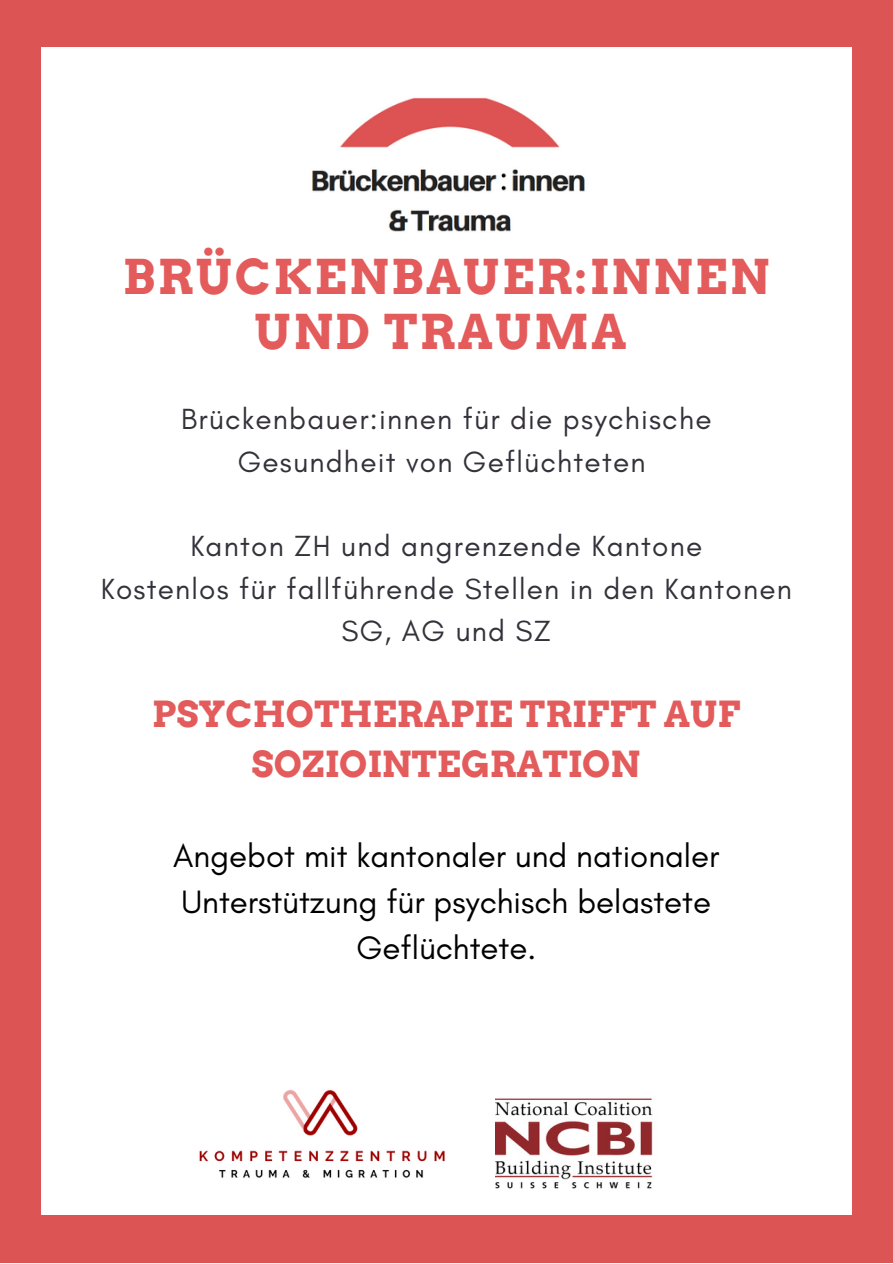
<style>
.page{position:relative;width:893px;height:1264px;background:#fff}
.page>*{position:absolute;margin:0;border:0;box-sizing:border-box;transform-origin:0 0}
.t1{font:700 48px/55.1px "Arvo";letter-spacing:.05em;color:#e35b5b;text-align:center}
.t2{font:700 36px/49.5px "Arvo";color:#e35b5b;text-align:center}
.t3{font:33px/46px "Glacial Indifference";color:#000;text-align:center}
.t4{font:29.7px/42.3px "Glacial Indifference";letter-spacing:.04em;color:#34313a;text-align:center}
</style>
<div class="page">
<div style="left:0;top:0;width:892px;height:1262px;background:#dd5454"></div>
<div style="left:41px;top:47px;width:810px;height:1167px;background:#fff"></div>
<img style="left:495px;top:1098px;width:158px;height:91px">
<img style="left:199px;top:1089px;width:246px;height:89px">
<img style="left:312px;top:97px;width:273px;height:135px">
<p class="t1" style="left:123px;top:249px;width:648px">BRÜCKENBAUER:INNEN<br>UND TRAUMA</p>
<p class="t4" style="left:181px;top:398px;width:532px">Brückenbauer:innen für die psychische<br>Gesundheit von Geflüchteten</p>
<p class="t4" style="left:190px;top:525px;width:513px">Kanton ZH und angrenzende Kantone</p>
<p class="t4" style="left:101px;top:567px;width:692px">Kostenlos für fallführende Stellen in den Kantonen<br>SG, AG und SZ</p>
<p class="t2" style="left:152px;top:689px;width:589px">PSYCHOTHERAPIE TRIFFT AUF<br>SOZIOINTEGRATION</p>
<p class="t3" style="left:173px;top:832px;width:547px">Angebot mit kantonaler und nationaler<br>Unterstützung für psychisch belastete<br>Geflüchtete.</p>
</div>
